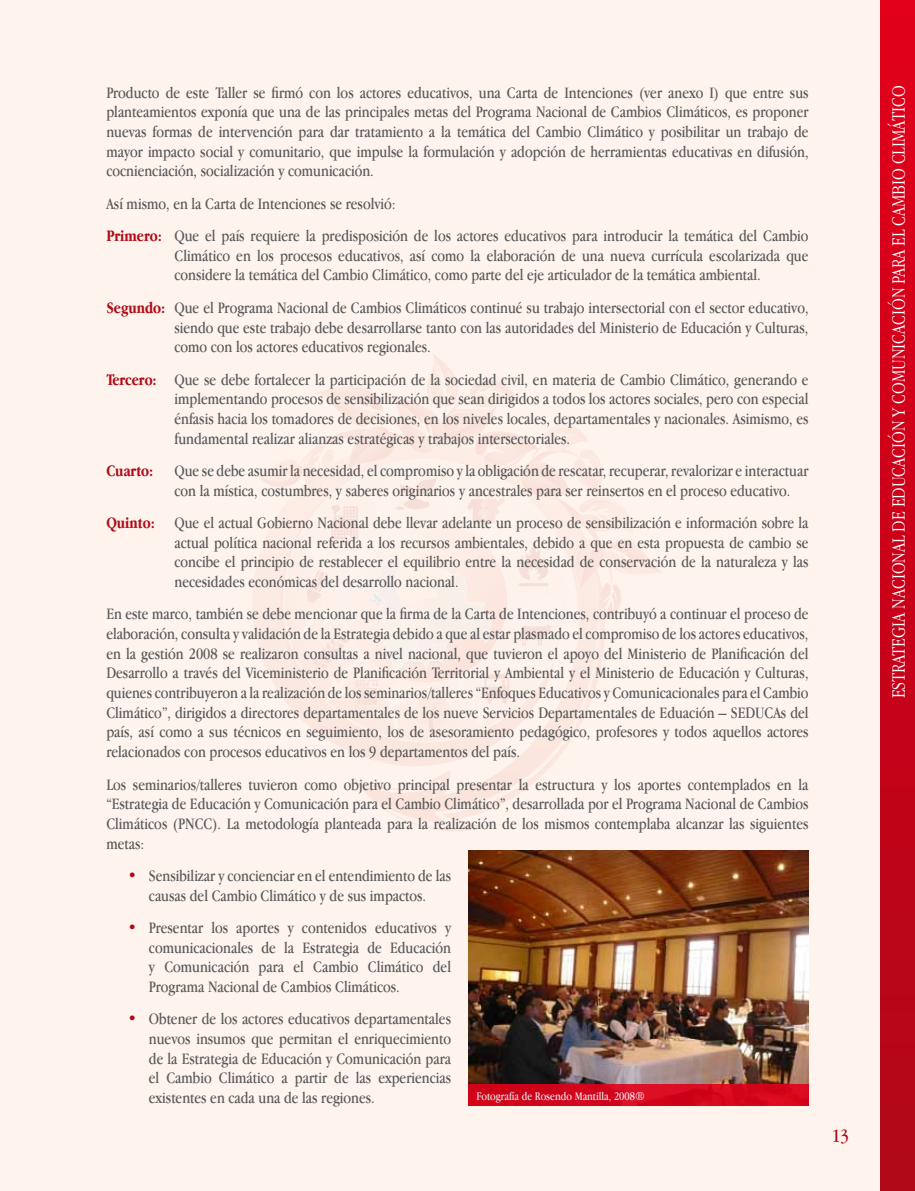
<style>
.page{position:relative;width:915px;height:1191px;background:#fff}
.page>*{position:absolute;margin:0;border:0;box-sizing:border-box;transform-origin:0 0}
.t1{font:300 19.5px "Apple Garamond";color:#fff}
.t2{font:19.5px "Apple Garamond";color:#af0917}
.t3{font:16.5px/19.6px "Apple Garamond";color:#58585a;text-align:justify}
.t4{font:700 16.5px "Apple Garamond";color:#af0917}
.t5{font:12px "Apple Garamond";color:#fff}
.s1{font-weight:700;color:#af0917}
.s2{color:#af0917}
</style>
<div class="page">
<div style="left:0;top:0;width:914px;height:1191px;background:#fef3ed"></div>
<svg style="left:256px;top:355px;width:405px;height:476px"></svg>
<div style="left:480px;top:501px;width:7px;height:7px;background:#fae9e1;border-radius:50%"></div>
<div style="left:880px;top:0;width:34px;height:1191px;background:linear-gradient(to bottom,#e3001a,#b00717)"></div>
<img style="left:468px;top:850px;width:340px;height:234px">
<div style="left:468px;top:1084px;width:340px;height:22px;background:linear-gradient(to right,#cf031b,#d8091e)"></div>
<p class="t3" style="left:106px;top:82px;width:703px">Producto de este Taller se firmó con los actores educativos, una Carta de Intenciones (ver anexo I) que entre sus planteamientos exponía que una de las principales metas del Programa Nacional de Cambios Climáticos, es proponer nuevas formas de intervención para dar tratamiento a la temática del Cambio Climático y posibilitar un trabajo de mayor impacto social y comunitario, que impulse la formulación y adopción de herramientas educativas en difusión, cocnienciación, socialización y comunicación.</p>
<p class="t3" style="left:106px;top:187px;width:703px;line-height:32.4px">Así mismo, en la Carta de Intenciones se resolvió:<br><span class="s1">Primero:</span> Que el país requiere la predisposición de los actores educativos para introducir la temática del Cambio</p>
<p class="t3" style="left:174px;top:245px;width:635px">Climático en los procesos educativos, así como la elaboración de una nueva currícula escolarizada que considere la temática del Cambio Climático, como parte del eje articulador de la temática ambiental.</p>
<p class="t3" style="left:174px;top:297px;width:635px;text-indent:-68px"><span class="s1">Segundo:</span> Que el Programa Nacional de Cambios Climáticos continué su trabajo intersectorial con el sector educativo, siendo que este trabajo debe desarrollarse tanto con las autoridades del Ministerio de Educación y Culturas, como con los actores educativos regionales.</p>
<p class="t3" style="left:174px;top:369px;width:635px;text-indent:-68px"><span class="s1">Tercero:</span> Que se debe fortalecer la participación de la sociedad civil, en materia de Cambio Climático, generando e implementando procesos de sensibilización que sean dirigidos a todos los actores sociales, pero con especial énfasis hacia los tomadores de decisiones, en los niveles locales, departamentales y nacionales. Asimismo, es fundamental realizar alianzas estratégicas y trabajos intersectoriales.</p>
<p class="t4" style="left:106px;top:461px;width:48px">Cuarto:</p>
<p class="t3" style="left:174px;top:460px;width:635px">Que se debe asumir la necesidad, el compromiso y la obligación de rescatar, recuperar, revalorizar e interactuar con la mística, costumbres, y saberes originarios y ancestrales para ser reinsertos en el proceso educativo.</p>
<p class="t3" style="left:174px;top:512px;width:635px;text-indent:-68px"><span class="s1">Quinto:</span> Que el actual Gobierno Nacional debe llevar adelante un proceso de sensibilización e información sobre la actual política nacional referida a los recursos ambientales, debido a que en esta propuesta de cambio se concibe el principio de restablecer el equilibrio entre la necesidad de conservación de la naturaleza y las necesidades económicas del desarrollo nacional.</p>
<p class="t3" style="left:106px;top:604px;width:703px">En este marco, también se debe mencionar que la firma de la Carta de Intenciones, contribuyó a continuar el proceso de elaboración, consulta y validación de la Estrategia debido a que al estar plasmado el compromiso de los actores educativos, en la gestión 2008 se realizaron consultas a nivel nacional, que tuvieron el apoyo del Ministerio de Planificación del Desarrollo a través del Viceministerio de Planificación Territorial y Ambiental y el Ministerio de Educación y Culturas, quienes contribuyeron a la realización de los seminarios/talleres “Enfoques Educativos y Comunicacionales para el Cambio Climático”, dirigidos a directores departamentales de los nueve Servicios Departamentales de Eduación – SEDUCAs del país, así como a sus técnicos en seguimiento, los de asesoramiento pedagógico, profesores y todos aquellos actores relacionados con procesos educativos en los 9 departamentos del país.</p>
<p class="t3" style="left:106px;top:774px;width:703px">Los seminarios/talleres tuvieron como objetivo principal presentar la estructura y los aportes contemplados en la “Estrategia de Educación y Comunicación para el Cambio Climático”, desarrollada por el Programa Nacional de Cambios Climáticos (PNCC). La metodología planteada para la realización de los mismos contemplaba alcanzar las siguientes metas:</p>
<p class="t3" style="left:128px;top:865px;width:325px;text-align:center"><span class="s2">•</span> Sensibilizar y concienciar en el entendimiento de las causas del Cambio Climático y de sus impactos.</p>
<p class="t3" style="left:149px;top:917px;width:303px;text-indent:-21px"><span class="s2">•</span> Presentar los aportes y contenidos educativos y comunicacionales de la Estrategia de Educación y Comunicación para el Cambio Climático del Programa Nacional de Cambios Climáticos.</p>
<p class="t3" style="left:149px;top:1009px;width:303px;text-indent:-21px"><span class="s2">•</span> Obtener de los actores educativos departamentales nuevos insumos que permitan el enriquecimiento de la Estrategia de Educación y Comunicación para el Cambio Climático a partir de las experiencias existentes en cada una de las regiones.</p>
<p class="t5" style="left:476px;top:1088px;width:170px">Fotografía de Rosendo Mantilla, 2008®</p>
<p class="t2" style="left:831px;top:1124px;width:19px">13</p>
<p class="t1" style="left:886px;top:698px;width:613px;rotate:-90deg">Estrategia Nacional de Educación y Comunicación para el Cambio Climático</p>
</div>
